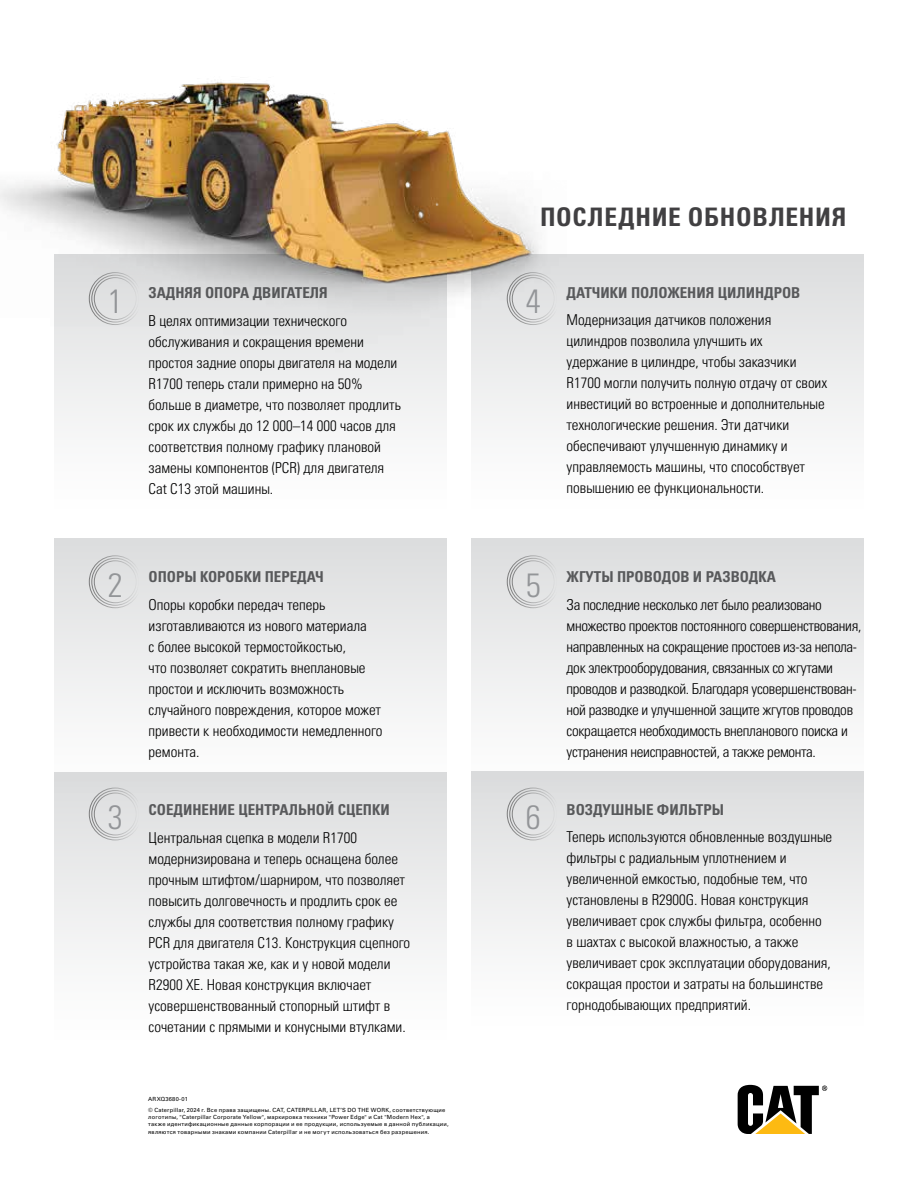
<style>
.page{position:relative;width:918px;height:1188px;background:#fff}
.page>*{position:absolute;margin:0;border:0;box-sizing:border-box;transform-origin:0 0}
.t1{font:33.6px "Univers LTCYR 47 Light Cond";color:#939598}
.t2{font:25.5px "Univers LTCYR 67 Bold Cond";letter-spacing:.025em;color:#414042}
.t3{font:15px/21px "Univers LTCYR 47 Light Cond";color:#000}
.t4{font:15px/21px "Univers LTCYR 47 Light Cond";letter-spacing:-.02em;color:#000}
.t5{font:15px "Univers LTCYR 67 Bold Cond";color:#58595b}
.t6{font:5.7px/7.2px "Univers LTCYR 55 Roman";letter-spacing:.03em;color:#000}
</style>
<div class="page">
<div style="left:54px;top:254px;width:392px;height:254px;background:#f6f6f6"></div>
<div style="left:54px;top:539px;width:392px;height:254px;background:linear-gradient(to bottom,#dcddde,#fff)"></div>
<div style="left:54px;top:772px;width:392px;height:268px;background:linear-gradient(to bottom,#dbdcdd,#fff)"></div>
<div style="left:472px;top:772px;width:392px;height:254px;background:linear-gradient(to bottom,#dcddde,#fff)"></div>
<div style="left:472px;top:254px;width:392px;height:254px;background:linear-gradient(to bottom,#dcddde,#fff)"></div>
<svg style="left:472px;top:539px;width:392px;height:254px;fill:#ebecec"></svg>
<svg style="left:738px;top:1085px;width:89px;height:49px"></svg>
<div style="left:89px;top:555px;width:53px;height:53px;border:1px solid #000;border-radius:50%"></div>
<div style="left:91px;top:558px;width:48px;height:48px;border:1px solid #000;border-radius:50%"></div>
<div style="left:94px;top:560px;width:43px;height:43px;border:1px solid #000;border-radius:50%"></div>
<div style="left:507px;top:555px;width:53px;height:53px;border:1px solid #000;border-radius:50%"></div>
<div style="left:509px;top:558px;width:48px;height:48px;border:1px solid #000;border-radius:50%"></div>
<div style="left:512px;top:560px;width:43px;height:43px;border:1px solid #000;border-radius:50%"></div>
<div style="left:507px;top:788px;width:53px;height:52px;border:1px solid #000;border-radius:50%"></div>
<div style="left:509px;top:790px;width:48px;height:48px;border:1px solid #000;border-radius:50%"></div>
<div style="left:512px;top:793px;width:43px;height:42px;border:1px solid #000;border-radius:50%"></div>
<div style="left:89px;top:788px;width:53px;height:52px;border:1px solid #000;border-radius:50%"></div>
<div style="left:91px;top:790px;width:48px;height:48px;border:1px solid #000;border-radius:50%"></div>
<div style="left:94px;top:793px;width:43px;height:42px;border:1px solid #000;border-radius:50%"></div>
<img style="left:0;top:82px;width:567px;height:285px">
<h2 class="t2" style="left:540px;top:201px;width:308px">ПОСЛЕДНИЕ ОБНОВЛЕНИЯ</h2>
<p class="t5" style="left:149px;top:283px;width:181px">ЗАДНЯЯ ОПОРА ДВИГАТЕЛЯ</p>
<p class="t3" style="left:149px;top:309px;width:254px">В целях оптимизации технического обслуживания и сокращения времени простоя задние опоры двигателя на модели R1700 теперь стали примерно на 50% больше в диаметре, что позволяет продлить срок их службы до 12 000–14 000 часов для соответствия полному графику плановой замены компонентов (PCR) для двигателя Cat C13 этой машины.</p>
<h1 class="t1" style="left:108px;top:279px;width:16px">1</h1>
<h1 class="t1" style="left:526px;top:279px;width:16px">4</h1>
<p class="t5" style="left:567px;top:283px;width:235px">ДАТЧИКИ ПОЛОЖЕНИЯ ЦИЛИНДРОВ</p>
<p class="t3" style="left:567px;top:309px;width:262px">Модернизация датчиков положения цилиндров позволила улучшить их удержание в цилиндре, чтобы заказчики R1700 могли получить полную отдачу от своих инвестиций во встроенные и дополнительные технологические решения. Эти датчики обеспечивают улучшенную динамику и управляемость машины, что способствует повышению ее функциональности.</p>
<p class="t5" style="left:149px;top:568px;width:177px">ОПОРЫ КОРОБКИ ПЕРЕДАЧ</p>
<p class="t3" style="left:149px;top:593px;width:235px">Опоры коробки передач теперь изготавливаются из нового материала<br>с более высокой термостойкостью,<br>что позволяет сократить внеплановые простои и исключить возможность случайного повреждения, которое может привести к необходимости немедленного ремонта.</p>
<h1 class="t1" style="left:108px;top:562px;width:16px">2</h1>
<h1 class="t1" style="left:526px;top:562px;width:16px">5</h1>
<p class="t5" style="left:567px;top:568px;width:211px">ЖГУТЫ ПРОВОДОВ И РАЗВОДКА</p>
<p class="t4" style="left:567px;top:593px;width:296px">За последние несколько лет было реализовано множество проектов постоянного совершенствования, направленных на сокращение простоев из-за непола&shy;док электрооборудования, связанных со жгутами проводов и разводкой. Благодаря усовершенствован&shy;ной разводке и улучшенной защите жгутов проводов сокращается необходимость внепланового поиска и устранения неисправностей, а также ремонта.</p>
<p class="t5" style="left:149px;top:801px;width:243px">СОЕДИНЕНИЕ ЦЕНТРАЛЬНОЙ СЦЕПКИ</p>
<p class="t3" style="left:149px;top:827px;width:263px">Центральная сцепка в модели R1700 модернизирована и теперь оснащена более прочным штифтом/шарниром, что позволяет повысить долговечность и продлить срок ее службы для соответствия полному графику PCR для двигателя C13. Конструкция сцепного устройства такая же, как и у новой модели R2900 XE. Новая конструкция включает усовершенствованный стопорный штифт в сочетании с прямыми и конусными втулками.</p>
<h1 class="t1" style="left:108px;top:794px;width:16px">3</h1>
<h1 class="t1" style="left:526px;top:794px;width:16px">6</h1>
<p class="t5" style="left:567px;top:800px;width:159px">ВОЗДУШНЫЕ ФИЛЬТРЫ</p>
<p class="t3" style="left:567px;top:826px;width:267px">Теперь используются обновленные воздушные фильтры с радиальным уплотнением и увеличенной емкостью, подобные тем, что установлены в R2900G. Новая конструкция увеличивает срок службы фильтра, особенно<br>в шахтах с высокой влажностью, а также увеличивает срок эксплуатации оборудования, сокращая простои и затраты на большинстве горнодобывающих предприятий.</p>
<p class="t6" style="left:148px;top:1093px;width:299px;line-height:11.6px">ARXQ3680-01<br>© Caterpillar, 2024 г. Все права защищены. CAT, CATERPILLAR, LET’S DO THE WORK, соответствующие</p>
<p class="t6" style="left:148px;top:1114px;width:302px">логотипы, "Caterpillar Corporate Yellow", маркировка техники "Power Edge" и Cat "Modern Hex", а<br>также идентификационные данные корпорации и ее продукции, используемые в данной публикации, являются товарными знаками компании Caterpillar и не могут использоваться без разрешения.</p>
</div>
